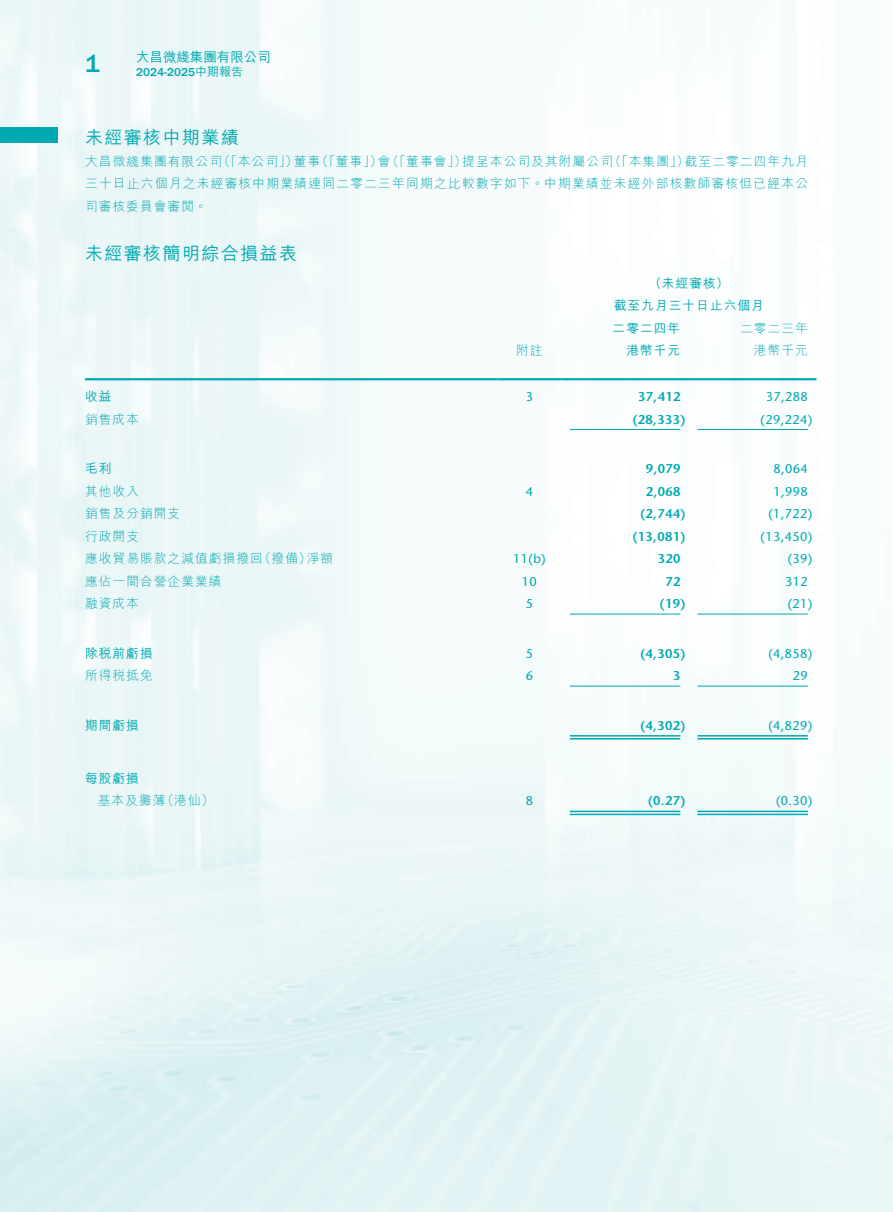
<style>
.page{position:relative;width:893px;height:1212px;background:#fff}
.page>*{position:absolute;margin:0;border:0;box-sizing:border-box;transform-origin:0 0}
.t1{font:500 25.5px "ITC Franklin Gothic Std";color:#00a9b1}
.t2{font:500 18px "M Hei HK";letter-spacing:.08em;color:#00a9b1}
.t3{font:500 13.5px "M Hei HK";color:#00a9b1}
.t4{font:300 12.75px/22.5px "M Hei HK";letter-spacing:.085em;color:#00a9b1}
.t5{font:500 12.75px "Stone Sans Std";letter-spacing:.03em;color:#00a9b1}
.t6{font:600 12.75px "Stone Sans Std";letter-spacing:.03em;color:#00a9b1}
.t7{font:500 12.75px/22.5px "M Hei HK";letter-spacing:.08em;color:#00a9b1;text-align:center}
.t8{font:500 12px "ITC Franklin Gothic Std";color:#00a9b1}
.s1{font-family:"M Hei HK"}
</style>
<div class="page">
<img style="left:0;top:0;width:893px;height:1212px">
<div style="left:0;top:128px;width:57px;height:15px;background:#00a9b1"></div>
<hr style="left:85px;top:378px;width:412px;height:2px;background:#00a9b1">
<hr style="left:497px;top:378px;width:64px;height:2px;background:#00a9b1">
<hr style="left:561px;top:378px;width:128px;height:2px;background:#00a9b1">
<hr style="left:689px;top:378px;width:127px;height:2px;background:#00a9b1">
<hr style="left:570px;top:429px;width:110px;height:1px;background:#00a9b1">
<hr style="left:697px;top:429px;width:111px;height:1px;background:#00a9b1">
<hr style="left:570px;top:614px;width:110px;height:1px;background:#00a9b1">
<hr style="left:697px;top:614px;width:111px;height:1px;background:#00a9b1">
<hr style="left:570px;top:686px;width:110px;height:1px;background:#00a9b1">
<hr style="left:697px;top:686px;width:111px;height:1px;background:#00a9b1">
<hr style="left:570px;top:735px;width:110px;height:1px;background:#00a9b1">
<hr style="left:570px;top:738px;width:110px;height:1px;background:#00a9b1">
<hr style="left:697px;top:735px;width:111px;height:1px;background:#00a9b1">
<hr style="left:697px;top:738px;width:111px;height:1px;background:#00a9b1">
<hr style="left:570px;top:811px;width:110px;height:1px;background:#00a9b1">
<hr style="left:570px;top:814px;width:110px;height:1px;background:#00a9b1">
<hr style="left:697px;top:811px;width:111px;height:1px;background:#00a9b1">
<hr style="left:697px;top:814px;width:111px;height:1px;background:#00a9b1">
<h1 class="t1" style="left:85px;top:49px;width:16px">1</h1>
<p class="t3" style="left:136px;top:47px;width:136px">大昌微綫集團有限公司</p>
<p class="t8" style="left:136px;top:65px;width:109px">2024-2025<span class="s1">中期報告</span></p>
<h2 class="t2" style="left:85px;top:124px;width:155px">未經審核中期業績</h2>
<p class="t4" style="left:218px;top:149px;width:82px">（「本公司」）</p>
<p class="t4" style="left:316px;top:149px;width:152px">（「董事」）（「董事會」）</p>
<p class="t4" style="left:609px;top:149px;width:82px">（「本集團」）</p>
<p class="t4" style="left:462px;top:149px;width:152px">提呈本公司及其附屬公司</p>
<p class="t4" style="left:378px;top:149px;width:14px">會</p>
<p class="t4" style="left:85px;top:149px;width:725px">大昌微綫集團有限公司<br>三十日止六個月之未經審核中期業績連同二零二三年同期之比較數字如下。中期業績並未經外部核數師審核但已經本公司審核委員會審閱。</p>
<h2 class="t2" style="left:85px;top:241px;width:214px">未經審核簡明綜合損益表</h2>
<p class="t7" style="left:614px;top:271px;width:152px">（未經審核(<br>截至九月三十日止六個月</p>
<p class="t4" style="left:740px;top:316px;width:69px">二零二三年</p>
<p class="t4" style="left:685px;top:149px;width:125px">截至二零二四年九月</p>
<p class="t4" style="left:294px;top:149px;width:28px">董事</p>
<p class="t7" style="left:613px;top:316px;width:69px">二零二四年</p>
<p class="t4" style="left:516px;top:339px;width:28px">附註</p>
<p class="t7" style="left:626px;top:338px;width:56px">港幣千元</p>
<p class="t4" style="left:754px;top:339px;width:56px">港幣千元</p>
<p class="t7" style="left:85px;top:384px;width:28px">收益</p>
<p class="t5" style="left:526px;top:389px;width:9px">3</p>
<p class="t6" style="left:638px;top:389px;width:44px">37,412</p>
<p class="t5" style="left:766px;top:389px;width:44px">37,288</p>
<p class="t4" style="left:85px;top:407px;width:56px">銷售成本</p>
<p class="t6" style="left:632px;top:412px;width:55px">)28,333(</p>
<p class="t5" style="left:761px;top:412px;width:53px">)29,224(</p>
<p class="t7" style="left:85px;top:456px;width:28px">毛利</p>
<p class="t6" style="left:646px;top:461px;width:36px">9,079</p>
<p class="t5" style="left:773px;top:461px;width:36px">8,064</p>
<p class="t4" style="left:85px;top:479px;width:56px">其他收入</p>
<p class="t5" style="left:526px;top:484px;width:9px">4</p>
<p class="t6" style="left:646px;top:484px;width:36px">2,068</p>
<p class="t5" style="left:773px;top:484px;width:36px">1,998</p>
<p class="t4" style="left:85px;top:502px;width:97px">銷售及分銷開支</p>
<p class="t6" style="left:640px;top:506px;width:47px">)2,744(</p>
<p class="t5" style="left:768px;top:506px;width:46px">)1,722(</p>
<p class="t4" style="left:85px;top:524px;width:56px">行政開支</p>
<p class="t6" style="left:632px;top:529px;width:55px">)13,081(</p>
<p class="t5" style="left:761px;top:529px;width:53px">)13,450(</p>
<p class="t4" style="left:258px;top:547px;width:54px">（撥備）</p>
<p class="t4" style="left:85px;top:547px;width:179px">應收貿易賬款之減值虧損撥回</p>
<p class="t4" style="left:307px;top:547px;width:28px">淨額</p>
<p class="t5" style="left:513px;top:551px;width:34px">11 b( (</p>
<p class="t6" style="left:658px;top:551px;width:24px">320</p>
<p class="t5" style="left:788px;top:551px;width:26px">)39(</p>
<p class="t4" style="left:85px;top:569px;width:138px">應佔一間合營企業業績</p>
<p class="t5" style="left:522px;top:574px;width:17px">10</p>
<p class="t6" style="left:665px;top:574px;width:17px">72</p>
<p class="t5" style="left:785px;top:574px;width:24px">312</p>
<p class="t4" style="left:85px;top:592px;width:56px">融資成本</p>
<p class="t5" style="left:526px;top:596px;width:9px">5</p>
<p class="t6" style="left:659px;top:596px;width:28px">)19(</p>
<p class="t5" style="left:788px;top:596px;width:26px">)21(</p>
<p class="t7" style="left:85px;top:641px;width:69px">除稅前虧損</p>
<p class="t5" style="left:526px;top:646px;width:9px">5</p>
<p class="t6" style="left:640px;top:646px;width:47px">)4,305(</p>
<p class="t5" style="left:768px;top:646px;width:46px">)4,858(</p>
<p class="t4" style="left:85px;top:664px;width:69px">所得稅抵免</p>
<p class="t5" style="left:526px;top:668px;width:9px">6</p>
<p class="t6" style="left:673px;top:668px;width:9px">3</p>
<p class="t5" style="left:793px;top:668px;width:17px">29</p>
<p class="t7" style="left:85px;top:713px;width:56px">期間虧損</p>
<p class="t6" style="left:640px;top:718px;width:47px">)4,302(</p>
<p class="t5" style="left:768px;top:718px;width:46px">)4,829(</p>
<p class="t7" style="left:85px;top:766px;width:56px">每股虧損</p>
<p class="t4" style="left:161px;top:789px;width:54px">（港仙(</p>
<p class="t4" style="left:98px;top:789px;width:69px">基本及攤薄</p>
<p class="t5" style="left:526px;top:793px;width:9px">8</p>
<p class="t6" style="left:648px;top:793px;width:39px">)0.27(</p>
<p class="t5" style="left:776px;top:793px;width:38px">)0.30(</p>
</div>
